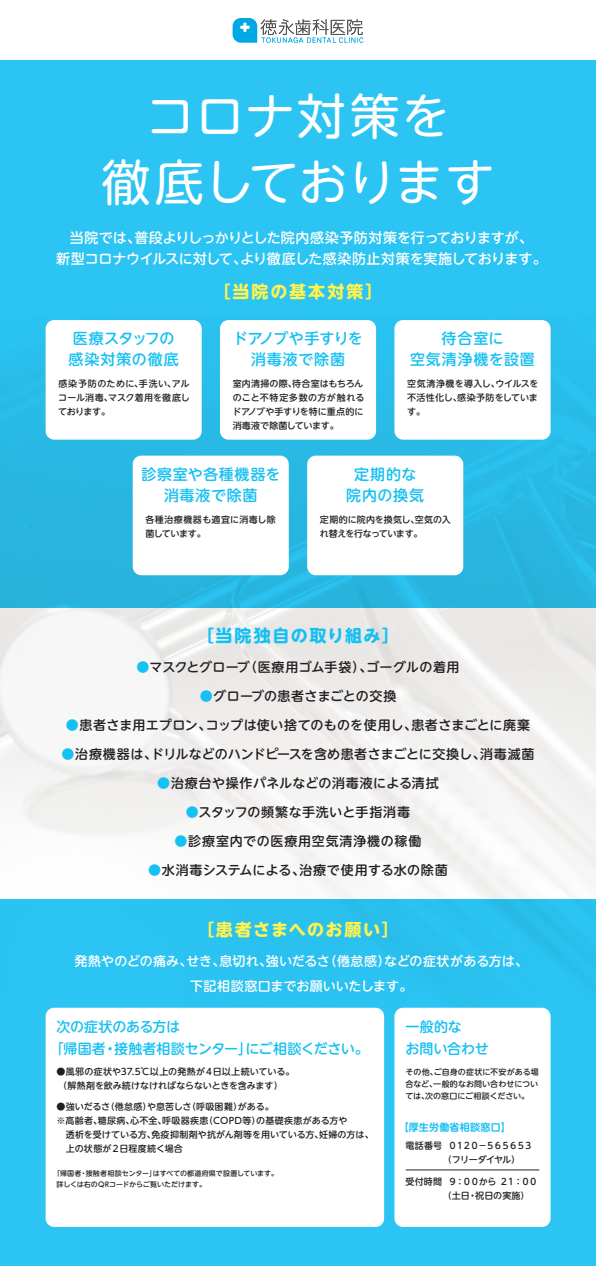
<style>
.page{position:relative;width:596px;height:1266px;background:#fff}
.page>*{position:absolute;margin:0;border:0;box-sizing:border-box;transform-origin:0 0}
.t1{font:49.2px/65.2px "UD Shin M Go Pro";letter-spacing:.015em;color:#fff;text-align:center}
.t2{font:700 17px "UD Shin M Go Pro";letter-spacing:.09em;color:#15c0f2}
.t3{font:700 17px "UD Shin M Go Pro";letter-spacing:.085em;color:#fff34f}
.t4{font:700 17px "UD Shin M Go Pro";letter-spacing:.105em;color:#fff34f}
.t5{font:500 15px/21px "UD Shin M Go Pro";letter-spacing:.045em;color:#15c0f2;text-align:center}
.t6{font:500 15px/21px "UD Shin M Go Pro";letter-spacing:.025em;color:#15c0f2;text-align:center}
.t7{font:500 14px/21px "UD Shin M Go Pro";letter-spacing:-.015em;color:#fff;text-align:center}
.t8{font:500 14px/22px "UD Shin M Go Pro";letter-spacing:-.01em;color:#15c0f2}
.t9{font:500 13px "UD Shin M Go Pro";letter-spacing:.03em;color:#231f20}
.t10{font:500 13px/25px "UD Shin M Go Pro";letter-spacing:.005em;color:#fff;text-align:center}
.t11{font:500 13px "UD Shin M Go Pro";letter-spacing:.005em;color:#231f20}
.t12{font:500 13px "UD Shin M Go Pro";letter-spacing:.01em;color:#231f20}
.t13{font:500 13px "UD Shin M Go Pro";letter-spacing:.06em;color:#231f20}
.t14{font:700 10px "UD Shin M Go Pro De";letter-spacing:.025em;color:#15c0f2}
.t15{font:500 9px/14px "UD Shin M Go Pro";letter-spacing:.005em;color:#231f20;text-align:justify}
.t16{font:500 9px "UD Shin M Go Pro";letter-spacing:.03em;color:#231f20}
.t17{font:500 9px/14px "UD Shin M Go Pro";letter-spacing:-.025em;color:#231f20}
.t18{font:500 9px/14px "UD Shin M Go Pro";letter-spacing:-.015em;color:#231f20}
.t19{font:500 9px/14px "UD Shin M Go Pro";letter-spacing:-.105em;color:#231f20}
.t20{font:500 9px/14px "UD Shin M Go Pro";letter-spacing:.025em;color:#231f20}
.t21{font:500 8px/12px "UD Shin M Go Pro";letter-spacing:.005em;color:#231f20;text-align:justify}
.t22{font:500 7px/11px "UD Shin M Go Pro";color:#231f20}
.s1{color:#15c0f2}
</style>
<div class="page">
<div style="left:0;top:60px;width:595px;height:547px;background:#2bc4f3"></div>
<div style="left:0;top:899px;width:595px;height:366px;background:#2bc4f3"></div>
<img style="left:0;top:320px;width:595px;height:693px">
<div style="left:46px;top:320px;width:155px;height:119px;background:#fff;border-radius:9px"></div>
<div style="left:220px;top:320px;width:156px;height:119px;background:#fff;border-radius:9px"></div>
<div style="left:394px;top:320px;width:156px;height:119px;background:#fff;border-radius:9px"></div>
<div style="left:46px;top:1007px;width:338px;height:219px;background:#fff;border-radius:9px"></div>
<div style="left:394px;top:1007px;width:156px;height:219px;background:#fff;border-radius:9px"></div>
<div style="left:133px;top:455px;width:155px;height:120px;background:#fff;border-radius:9px"></div>
<div style="left:307px;top:455px;width:156px;height:120px;background:#fff;border-radius:9px"></div>
<hr style="left:405px;top:1169px;width:134px;height:1px;background:#231f20">
<svg style="left:232px;top:18px;width:131px;height:25px"></svg>
<h1 class="t1" style="left:101px;top:82px;width:394px">コロナ対策を<br>徹底しております</h1>
<h3 class="t7" style="left:56px;top:226px;width:491px">当院では、普段よりしっかりとした院内感染予防対策を行っておりますが、<br>新型コロナウイルスに対して、より徹底した感染防止対策を実施しております。</h3>
<h2 class="t4" style="left:213px;top:278px;width:170px">［当院の基本対策］</h2>
<h3 class="t5" style="left:68px;top:327px;width:112px;text-align:left">医療スタッフの感染対策の徹底</h3>
<p class="t15" style="left:58px;top:376px;width:133px">感染予防のために、手洗い、アルコール消毒、マスク着用を徹底しております。</p>
<h3 class="t6" style="left:233px;top:327px;width:131px">ドアノブや手すりを消毒液で除菌</h3>
<p class="t15" style="left:232px;top:376px;width:133px;text-align:left">室内清掃の際、待合室はもちろんのこと不特定多数の方が触れるドアノブや手すりを特に重点的に消毒液で除菌しています。</p>
<h3 class="t5" style="left:410px;top:327px;width:126px">待合室に<br>空気清浄機を設置</h3>
<p class="t15" style="left:407px;top:376px;width:132px">空気清浄機を導入し、ウイルスを不活性化し、感染予防をしています。</p>
<h3 class="t5" style="left:141px;top:463px;width:140px">診察室や各種機器を消毒液で除菌</h3>
<p class="t20" style="left:145px;top:511px;width:132px">各種治療機器も適宜に消毒し除菌しています。</p>
<h3 class="t5" style="left:346px;top:463px;width:79px">定期的な院内の換気</h3>
<p class="t17" style="left:320px;top:511px;width:132px">定期的に院内を換気し、空気の入れ替えを行なっています。</p>
<h2 class="t2" style="left:196px;top:621px;width:204px">［当院独自の取り組み］</h2>
<h3 class="t12" style="left:136px;top:656px;width:324px"><span class="s1">●</span>マスクとグローブ（医療用ゴム手袋）、ゴーグルの着用</h3>
<h3 class="t9" style="left:199px;top:685px;width:198px"><span class="s1">●</span>グローブの患者さまごとの交換</h3>
<h3 class="t9" style="left:66px;top:714px;width:465px"><span class="s1">●</span>患者さま用エプロン、コップは使い捨てのものを使用し、患者さまごとに廃棄</h3>
<h3 class="t11" style="left:61px;top:743px;width:474px"><span class="s1">●</span>治療機器は、ドリルなどのハンドピースを含め患者さまごとに交換し、消毒滅菌</h3>
<h3 class="t9" style="left:157px;top:772px;width:283px"><span class="s1">●</span>治療台や操作パネルなどの消毒液による清拭</h3>
<h3 class="t9" style="left:186px;top:801px;width:225px"><span class="s1">●</span>スタッフの頻繁な手洗いと手指消毒</h3>
<h3 class="t13" style="left:174px;top:830px;width:248px"><span class="s1">●</span>診療室内での医療用空気清浄機の稼働</h3>
<h3 class="t9" style="left:148px;top:859px;width:301px"><span class="s1">●</span>水消毒システムによる、治療で使用する水の除菌</h3>
<h2 class="t3" style="left:197px;top:916px;width:203px">［患者さまへのお願い］</h2>
<h3 class="t10" style="left:74px;top:947px;width:455px">発熱やのどの痛み、せき、息切れ、強いだるさ（倦怠感）などの症状がある方は、下記相談窓口までお願いいたします。</h3>
<h3 class="t8" style="left:50px;top:1014px;width:320px;text-indent:7px">次の症状のある方は<br>「帰国者・接触者相談センター」にご相談ください。</h3>
<p class="t15" style="left:57px;top:1064px;width:239px">●風邪の症状や37.5℃以上の発熱が４日以上続いている。（解熱剤を飲み続けなければならないときを含みます）</p>
<p class="t15" style="left:57px;top:1099px;width:219px">●強いだるさ（倦怠感）や息苦しさ（呼吸困難）がある。</p>
<p class="t16" style="left:57px;top:1113px;width:292px">※高齢者、糖尿病、心不全、呼吸器疾患（COPD等）の基礎疾患がある方や</p>
<p class="t15" style="left:66px;top:1127px;width:309px">透析を受けている方、免疫抑制剤や抗がん剤等を用いている方、妊婦の方は、</p>
<p class="t15" style="left:66px;top:1141px;width:118px">上の状態が２日程度続く場合</p>
<p class="t22" style="left:57px;top:1167px;width:223px;text-indent:-4px">「帰国者・接触者相談センター」はすべての都道府県で設置しています。詳しくは右のQRコードからご覧いただけます。</p>
<h3 class="t8" style="left:405px;top:1014px;width:85px">一般的な<br>お問い合わせ</h3>
<p class="t21" style="left:405px;top:1065px;width:135px">その他、ご自身の症状に不安がある場合など、一般的なお問い合わせについては、次の窓口にご相談ください。</p>
<p class="t14" style="left:398px;top:1118px;width:113px">【厚生労働省相談窓口】</p>
<p class="t19" style="left:442px;top:1137px;width:91px;text-indent:-37px">電話番号 ０１２０－５６５６５３（フリーダイヤル）</p>
<p class="t18" style="left:442px;top:1173px;width:96px;text-indent:-37px">受付時間 ９：００から ２１：００（土日・祝日の実施）</p>
</div>
